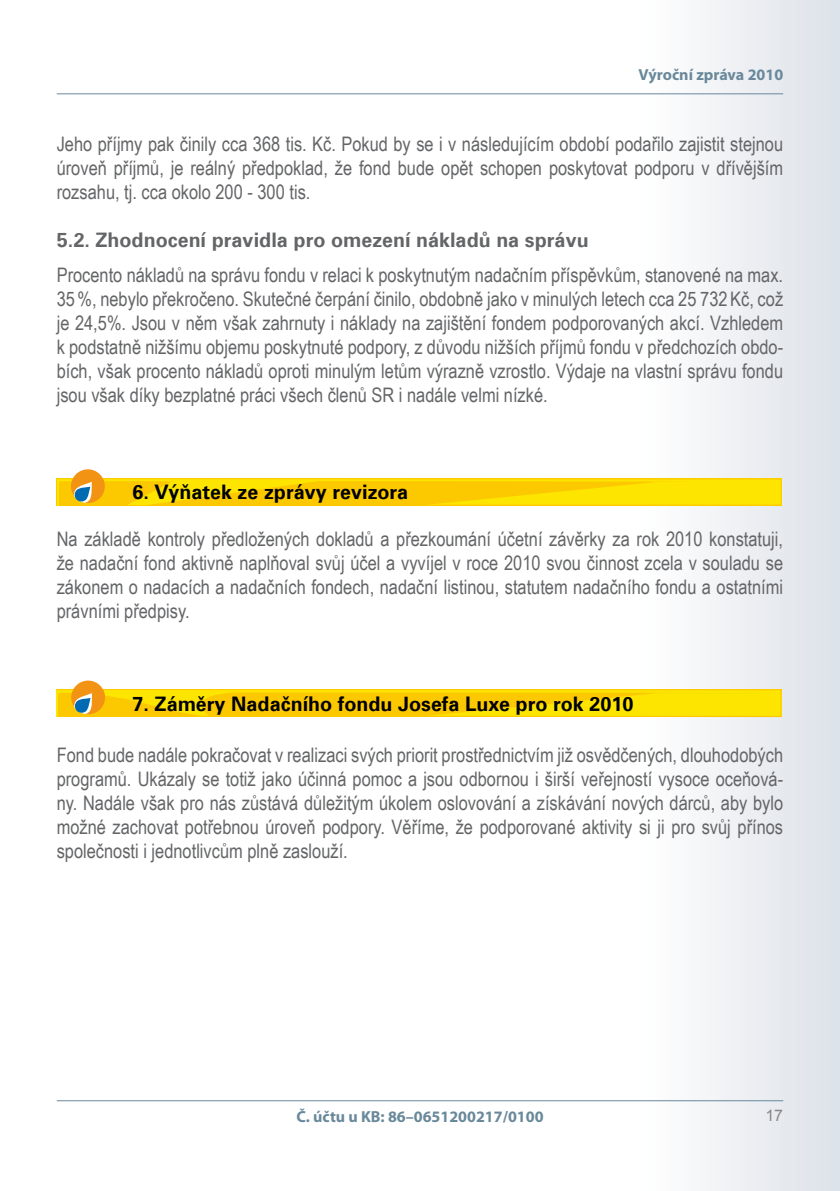
<style>
.page{position:relative;width:840px;height:1191px;background:#fff}
.page>*{position:absolute;margin:0;border:0;box-sizing:border-box;transform-origin:0 0}
.t1{font:20px/24px "Arial Narrow";color:#646567;text-align:justify}
.t2{font:700 20px "Zurich AT";color:#000}
.t3{font:700 20px "Zurich AT";color:#646567}
.t4{font:700 16px "Myriad Pro";color:#69899b}
.t5{font:16px "Arial";color:#87888a}
</style>
<div class="page">
<div style="left:641px;top:0;width:198px;height:1191px;background:linear-gradient(to right,#fff,#dde2e8)"></div>
<hr style="left:57px;top:93px;width:725px;height:1px;background:#69899b">
<hr style="left:57px;top:1100px;width:725px;height:1px;background:#69899b">
<svg style="left:57px;top:469px;width:724px;height:37px"></svg>
<svg style="left:57px;top:680px;width:724px;height:37px"></svg>
<p class="t4" style="left:638px;top:64px;width:146px">Výroční zpráva 2010</p>
<p class="t1" style="left:57px;top:131px;width:727px">Jeho příjmy pak činily cca 368 tis. Kč. Pokud by se i v následujícím období podařilo zajistit stejnou úroveň příjmů, je reálný předpoklad, že fond bude opět schopen poskytovat podporu v dřívějším rozsahu, tj. cca okolo 200 - 300 tis.</p>
<p class="t3" style="left:57px;top:227px;width:533px">5.2. Zhodnocení pravidla pro omezení nákladů na správu</p>
<p class="t1" style="left:57px;top:262px;width:727px">Procento nákladů na správu fondu v relaci k poskytnutým nadačním příspěvkům, stanovené na max.<br>35%, nebylo překročeno. Skutečné čerpání činilo, obdobně jako v minulých letech cca 25 732Kč, což je 24,5%. Jsou v něm však zahrnuty i náklady na zajištění fondem podporovaných akcí. Vzhledem k podstatně nižšímu objemu poskytnuté podpory, z důvodu nižších příjmů fondu v předchozích obdo&shy;bích, však procento nákladů oproti minulým letům výrazně vzrostlo. Výdaje na vlastní správu fondu jsou však díky bezplatné práci všech členů SR i nadále velmi nízké.</p>
<p class="t2" style="left:132px;top:479px;width:277px">6. Výňatek ze zprávy revizora</p>
<p class="t1" style="left:57px;top:526px;width:727px">Na základě kontroly předložených dokladů a přezkoumání účetní závěrky za rok 2010 konstatuji, že nadační fond aktivně naplňoval svůj účel a vyvíjel v roce 2010 svou činnost zcela v souladu se zákonem o nadacích a nadačních fondech, nadační listinou, statutem nadačního fondu a ostatními právními předpisy.</p>
<p class="t2" style="left:132px;top:691px;width:502px">7. Záměry Nadačního fondu Josefa Luxe pro rok 2010</p>
<p class="t1" style="left:57px;top:742px;width:727px">Fond bude nadále pokračovat v realizaci svých priorit prostřednictvím již osvědčených, dlouhodobých programů. Ukázaly se totiž jako účinná pomoc a jsou odbornou i širší veřejností vysoce oceňová&shy;ny. Nadále však pro nás zůstává důležitým úkolem oslovování a získávání nových dárců, aby bylo možné zachovat potřebnou úroveň podpory. Věříme, že podporované aktivity si ji pro svůj přínos společnosti i jednotlivcům plně zaslouží.</p>
<p class="t4" style="left:296px;top:1105px;width:248px">Č. účtu u KB: 86–0651200217/0100</p>
<p class="t5" style="left:765px;top:1105px;width:19px">17</p>
</div>
